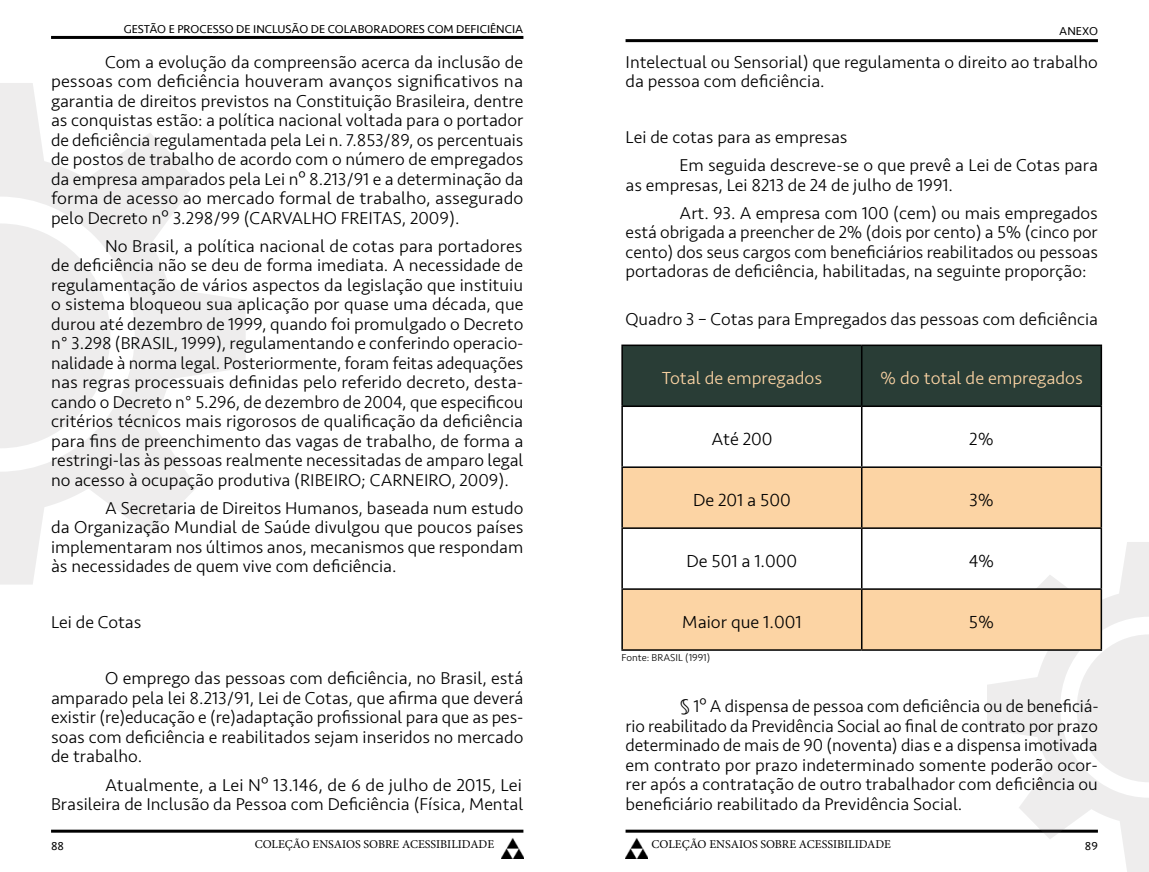
<style>
.page{position:relative;width:1149px;height:872px;background:#fff}
.page>*{position:absolute;margin:0;border:0;box-sizing:border-box;transform-origin:0 0}
.t1{font:300 18.3px "Seravek";color:#000}
.t2{font:300 18.3px "Seravek";color:#fcd4a4}
.t3{font:300 18px/19.5px "Seravek";color:#000;text-align:justify}
.t4{font:12px "Minion Pro";color:#000}
.t5{font:12px "Seravek";color:#000}
.t6{font:300 10.5px "Seravek";color:#000}
</style>
<div class="page">
<hr style="left:51px;top:36px;width:472px;height:3px;background:#000">
<hr style="left:625px;top:39px;width:472px;height:3px;background:#000">
<img style="left:501px;top:838px;width:22px;height:20px">
<hr style="left:51px;top:829px;width:472px;height:3px;background:#000">
<hr style="left:625px;top:829px;width:472px;height:3px;background:#000">
<img style="left:625px;top:838px;width:22px;height:20px">
<svg style="left:0;top:83px;width:246px;height:501px;fill:#eeeded"></svg>
<svg style="left:986px;top:542px;width:162px;height:330px;fill:#eeeded"></svg>
<div style="left:622px;top:346px;width:478px;height:59px;background:#293d36"></div>
<svg style="left:622px;top:468px;width:478px;height:181px;fill:#fcd4a4"></svg>
<hr style="left:621px;top:344px;width:240px;height:2px;background:#000">
<hr style="left:621px;top:346px;width:1px;height:59px;background:#000">
<hr style="left:861px;top:344px;width:240px;height:2px;background:#000">
<hr style="left:860px;top:346px;width:2px;height:59px;background:#000">
<hr style="left:1100px;top:346px;width:1px;height:59px;background:#000">
<hr style="left:621px;top:405px;width:240px;height:2px;background:#000">
<hr style="left:621px;top:407px;width:1px;height:59px;background:#000">
<hr style="left:861px;top:405px;width:240px;height:2px;background:#000">
<hr style="left:860px;top:407px;width:2px;height:59px;background:#000">
<hr style="left:1100px;top:407px;width:1px;height:59px;background:#000">
<hr style="left:621px;top:466px;width:240px;height:2px;background:#000">
<hr style="left:621px;top:468px;width:1px;height:59px;background:#000">
<hr style="left:861px;top:466px;width:240px;height:2px;background:#000">
<hr style="left:860px;top:468px;width:2px;height:59px;background:#000">
<hr style="left:1100px;top:468px;width:1px;height:59px;background:#000">
<hr style="left:621px;top:527px;width:240px;height:2px;background:#000">
<hr style="left:621px;top:529px;width:1px;height:59px;background:#000">
<hr style="left:861px;top:527px;width:240px;height:2px;background:#000">
<hr style="left:860px;top:529px;width:2px;height:59px;background:#000">
<hr style="left:1100px;top:529px;width:1px;height:59px;background:#000">
<hr style="left:621px;top:588px;width:240px;height:2px;background:#000">
<hr style="left:621px;top:590px;width:1px;height:59px;background:#000">
<hr style="left:861px;top:588px;width:240px;height:2px;background:#000">
<hr style="left:860px;top:590px;width:2px;height:59px;background:#000">
<hr style="left:1100px;top:590px;width:1px;height:59px;background:#000">
<hr style="left:621px;top:649px;width:240px;height:2px;background:#000">
<hr style="left:861px;top:649px;width:240px;height:2px;background:#000">
<p class="t5" style="left:124px;top:19px;width:401px">GESTÃO E PROCESSO DE INCLUSÃO DE COLABORADORES COM DEFICIÊNCIA</p>
<p class="t3" style="left:51px;top:52px;width:474px;text-indent:54px">Com a evolução da compreensão acerca da inclusão de pessoas com deficiência houveram avanços significativos na garantia de direitos previstos na Constituição Brasileira, dentre as conquistas estão: a política nacional voltada para o portador de deficiência regulamentada pela Lei n. 7.853/89, os percentuais de postos de trabalho de acordo com o número de empregados da empresa amparados pela Lei no 8.213/91 e a determinação da forma de acesso ao mercado formal de trabalho, assegurado pelo Decreto no 3.298/99 (CARVALHO FREITAS, 2009).</p>
<p class="t3" style="left:51px;top:236px;width:474px;text-indent:54px">No Brasil, a política nacional de cotas para portadores de deficiência não se deu de forma imediata. A necessidade de regulamentação de vários aspectos da legislação que instituiu o sistema bloqueou sua aplicação por quase uma década, que durou até dezembro de 1999, quando foi promulgado o Decreto n° 3.298 (BRASIL, 1999), regulamentando e conferindo operacio&shy;nalidade à norma legal. Posteriormente, foram feitas adequações nas regras processuais definidas pelo referido decreto, desta&shy;cando o Decreto n° 5.296, de dezembro de 2004, que especificou critérios técnicos mais rigorosos de qualificação da deficiência para fins de preenchimento das vagas de trabalho, de forma a restringi-las às pessoas realmente necessitadas de amparo legal no acesso à ocupação produtiva (RIBEIRO; CARNEIRO, 2009).</p>
<p class="t3" style="left:51px;top:498px;width:473px;text-indent:54px">A Secretaria de Direitos Humanos, baseada num estudo da Organização Mundial de Saúde divulgou que poucos países implementaram nos últimos anos, mecanismos que respondam às necessidades de quem vive com deficiência.</p>
<p class="t3" style="left:51px;top:613px;width:92px">Lei de Cotas</p>
<p class="t3" style="left:51px;top:669px;width:473px;text-indent:54px">O emprego das pessoas com deficiência, no Brasil, está amparado pela lei 8.213/91, Lei de Cotas, que afirma que deverá existir (re)educação e (re)adaptação profissional para que as pes&shy;soas com deficiência e reabilitados sejam inseridos no mercado de trabalho.</p>
<p class="t3" style="left:51px;top:775px;width:473px;text-align:right">Atualmente, a Lei No 13.146, de 6 de julho de 2015, Lei<br>Brasileira de Inclusão da Pessoa com Deficiência (Física, Mental</p>
<p class="t5" style="left:1058px;top:22px;width:40px">ANEXO</p>
<p class="t3" style="left:625px;top:52px;width:474px">Intelectual ou Sensorial) que regulamenta o direito ao trabalho da pessoa com deficiência.</p>
<p class="t3" style="left:679px;top:123px;width:420px;line-height:28px;text-indent:-54px">Lei de cotas para as empresas<br>Em seguida descreve-se o que prevê a Lei de Cotas para</p>
<p class="t3" style="left:679px;top:171px;width:419px;line-height:28px;text-indent:-54px">as empresas, Lei 8213 de 24 de julho de 1991.<br>Art. 93. A empresa com 100 (cem) ou mais empregados</p>
<p class="t3" style="left:625px;top:223px;width:473px">está obrigada a preencher de 2% (dois por cento) a 5% (cinco por cento) dos seus cargos com beneficiários reabilitados ou pessoas portadoras de deficiência, habilitadas, na seguinte proporção:</p>
<p class="t3" style="left:625px;top:309px;width:474px">Quadro 3 – Cotas para Empregados das pessoas com deficiência</p>
<p class="t2" style="left:661px;top:367px;width:162px">Total de empregados</p>
<p class="t2" style="left:879px;top:367px;width:204px">% do total de empregados</p>
<p class="t1" style="left:711px;top:428px;width:63px">Até 200</p>
<p class="t1" style="left:968px;top:428px;width:26px">2%</p>
<p class="t1" style="left:692px;top:489px;width:99px">De 201 a 500</p>
<p class="t1" style="left:968px;top:489px;width:26px">3%</p>
<p class="t1" style="left:686px;top:550px;width:112px">De 501 a 1.000</p>
<p class="t1" style="left:968px;top:550px;width:27px">4%</p>
<p class="t1" style="left:682px;top:611px;width:121px">Maior que 1.001</p>
<p class="t1" style="left:968px;top:611px;width:27px">5%</p>
<p class="t6" style="left:621px;top:651px;width:90px">Fonte: BRASIL (1991)</p>
<p class="t3" style="left:625px;top:696px;width:474px;text-indent:54px">§ 1o A dispensa de pessoa com deficiência ou de beneficiá&shy;rio reabilitado da Previdência Social ao final de contrato por prazo determinado de mais de 90 (noventa) dias e a dispensa imotivada em contrato por prazo indeterminado somente poderão ocor&shy;rer após a contratação de outro trabalhador com deficiência ou beneficiário reabilitado da Previdência Social.</p>
<p class="t5" style="left:51px;top:836px;width:15px">88</p>
<p class="t4" style="left:254px;top:835px;width:241px">COLEÇÃO ENSAIOS SOBRE ACESSIBILIDADE</p>
<p class="t4" style="left:651px;top:835px;width:241px">COLEÇÃO ENSAIOS SOBRE ACESSIBILIDADE</p>
<p class="t5" style="left:1084px;top:836px;width:15px">89</p>
</div>
